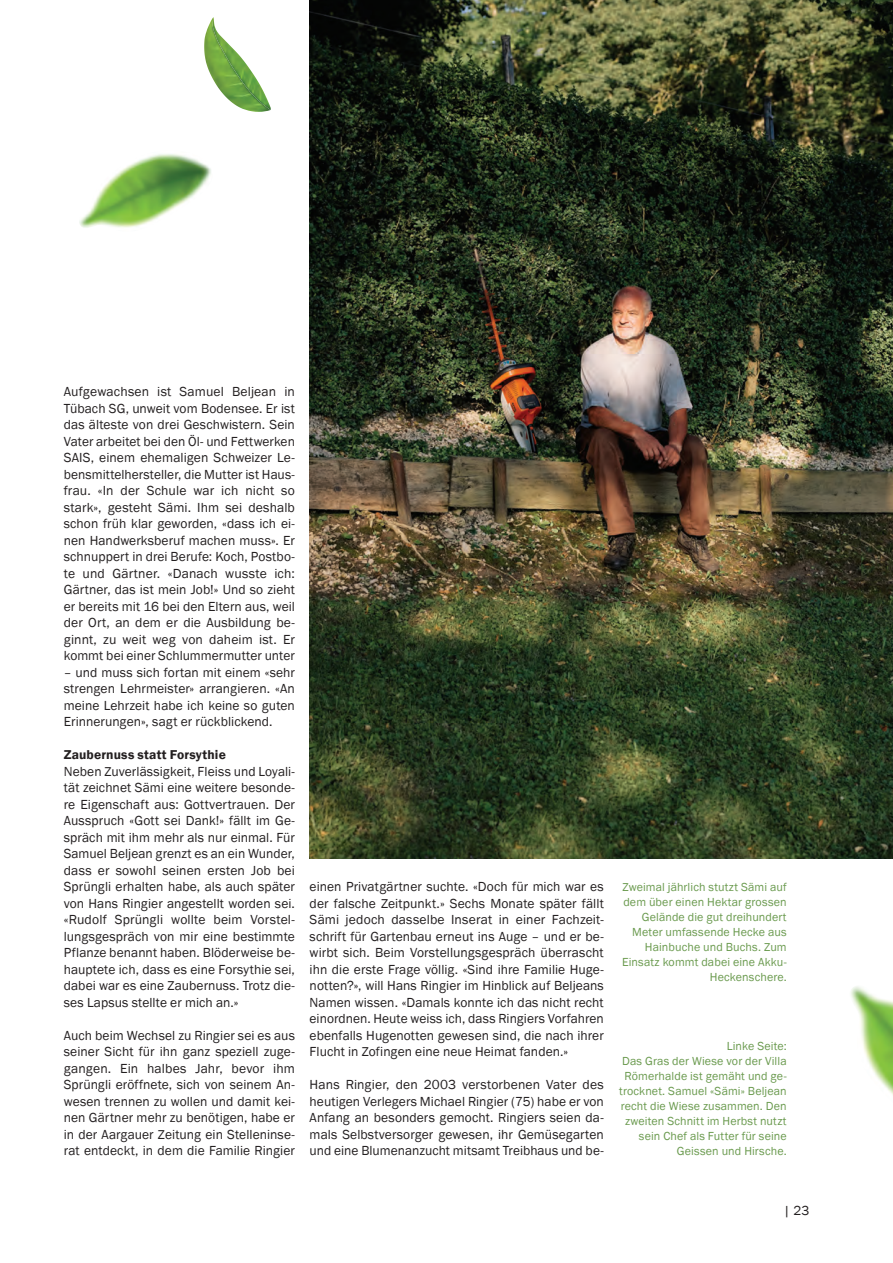
<style>
.page{position:relative;width:893px;height:1263px;background:#fff}
.page>*{position:absolute;margin:0;border:0;box-sizing:border-box;transform-origin:0 0}
.t1{font:13.5px/16.5px "Ringier";letter-spacing:.005em;color:#231f20;text-align:justify}
.t2{font:900 13.5px "Ringier";letter-spacing:.01em;color:#231f20}
.t3{font:12px/15px "Ringier";letter-spacing:.01em;color:#6a9a4e;text-align:right}
</style>
<div class="page">
<img style="left:204px;top:17px;width:67px;height:95px">
<img style="left:79px;top:154px;width:132px;height:74px">
<img style="left:850px;top:986px;width:43px;height:109px">
<img style="left:310px;top:0;width:583px;height:858px">
<p class="t1" style="left:64px;top:383px;width:233px">Aufgewachsen ist Samuel Beljean in Tübach SG, unweit vom Bodensee. Er ist das älteste von drei Geschwistern. Sein Vater arbeitet bei den Öl- und Fettwerken SAIS, einem ehemaligen Schweizer Le&shy;bensmittelhersteller, die Mutter ist Haus&shy;frau. «In der Schule war ich nicht so stark», gesteht Sämi. Ihm sei deshalb schon früh klar geworden, «dass ich ei&shy;nen Handwerksberuf machen muss». Er schnuppert in drei Berufe: Koch, Postbo&shy;te und Gärtner. «Danach wusste ich:<br>Gärtner, das ist mein Job!» Und so zieht er bereits mit 16 bei den Eltern aus, weil der Ort, an dem er die Ausbildung be&shy;ginnt, zu weit weg von daheim ist. Er kommt bei einer Schlummermutter unter</p>
<p class="t1" style="left:64px;top:663px;width:233px">– und muss sich fortan mit einem «sehr strengen Lehrmeister» arrangieren. «An meine Lehrzeit habe ich keine so guten Erinnerungen», sagt er rückblickend.</p>
<p class="t2" style="left:64px;top:746px;width:164px">Zaubernuss statt Forsythie</p>
<p class="t1" style="left:64px;top:762px;width:233px">Neben Zuverlässigkeit, Fleiss und Loyali&shy;tät zeichnet Sämi eine weitere besonde&shy;re Eigenschaft aus: Gottvertrauen. Der Ausspruch «Gott sei Dank!» fällt im Ge&shy;spräch mit ihm mehr als nur einmal. Für Samuel Beljean grenzt es an ein Wunder, dass er sowohl seinen ersten Job bei Sprüngli erhalten habe, als auch später von Hans Ringier angestellt worden sei. «Rudolf Sprüngli wollte beim Vorstel&shy;lungsgespräch von mir eine bestimmte Pflanze benannt haben. Blöderweise be&shy;hauptete ich, dass es eine Forsythie sei, dabei war es eine Zaubernuss. Trotz die&shy;ses Lapsus stellte er mich an.»</p>
<p class="t1" style="left:64px;top:1026px;width:233px">Auch beim Wechsel zu Ringier sei es aus seiner Sicht für ihn ganz speziell zuge&shy;gangen. Ein halbes Jahr, bevor ihm Sprüngli eröffnete, sich von seinem An&shy;wesen trennen zu wollen und damit kei&shy;nen Gärtner mehr zu benötigen, habe er in der Aargauer Zeitung ein Stelleninse&shy;rat entdeckt, in dem die Familie Ringier</p>
<p class="t1" style="left:310px;top:878px;width:296px">einen Privatgärtner suchte. «Doch für mich war es der falsche Zeitpunkt.» Sechs Monate später fällt Sämi jedoch dasselbe Inserat in einer Fachzeit&shy;schrift für Gartenbau erneut ins Auge – und er be&shy;wirbt sich. Beim Vorstellungsgespräch überrascht ihn die erste Frage völlig. «Sind ihre Familie Huge&shy;notten?», will Hans Ringier im Hinblick auf Beljeans Namen wissen. «Damals konnte ich das nicht recht einordnen. Heute weiss ich, dass Ringiers Vorfahren ebenfalls Hugenotten gewesen sind, die nach ihrer Flucht in Zofingen eine neue Heimat fanden.»</p>
<p class="t1" style="left:310px;top:1076px;width:296px">Hans Ringier, den 2003 verstorbenen Vater des heutigen Verlegers Michael Ringier (75) habe er von Anfang an besonders gemocht. Ringiers seien da&shy;mals Selbstversorger gewesen, ihr Gemüsegarten und eine Blumenanzucht mitsamt Treibhaus und be-</p>
<p class="t3" style="left:622px;top:879px;width:166px">Zweimal jährlich stutzt Sämi auf dem über einen Hektar grossen<br>Gelände die gut dreihundert<br>Meter umfassende Hecke aus<br>Hainbuche und Buchs. Zum<br>Einsatz kommt dabei eine Akku-<br>Heckenschere.</p>
<p class="t3" style="left:619px;top:1038px;width:169px">Linke Seite:<br>Das Gras der Wiese vor der Villa<br>Römerhalde ist gemäht und ge&shy;trocknet. Samuel «Sämi» Beljean recht die Wiese zusammen. Den zweiten Schnitt im Herbst nutzt sein Chef als Futter für seine<br>Geissen und Hirsche.</p>
<p class="t1" style="left:783px;top:1201px;width:27px">| 23</p>
</div>
